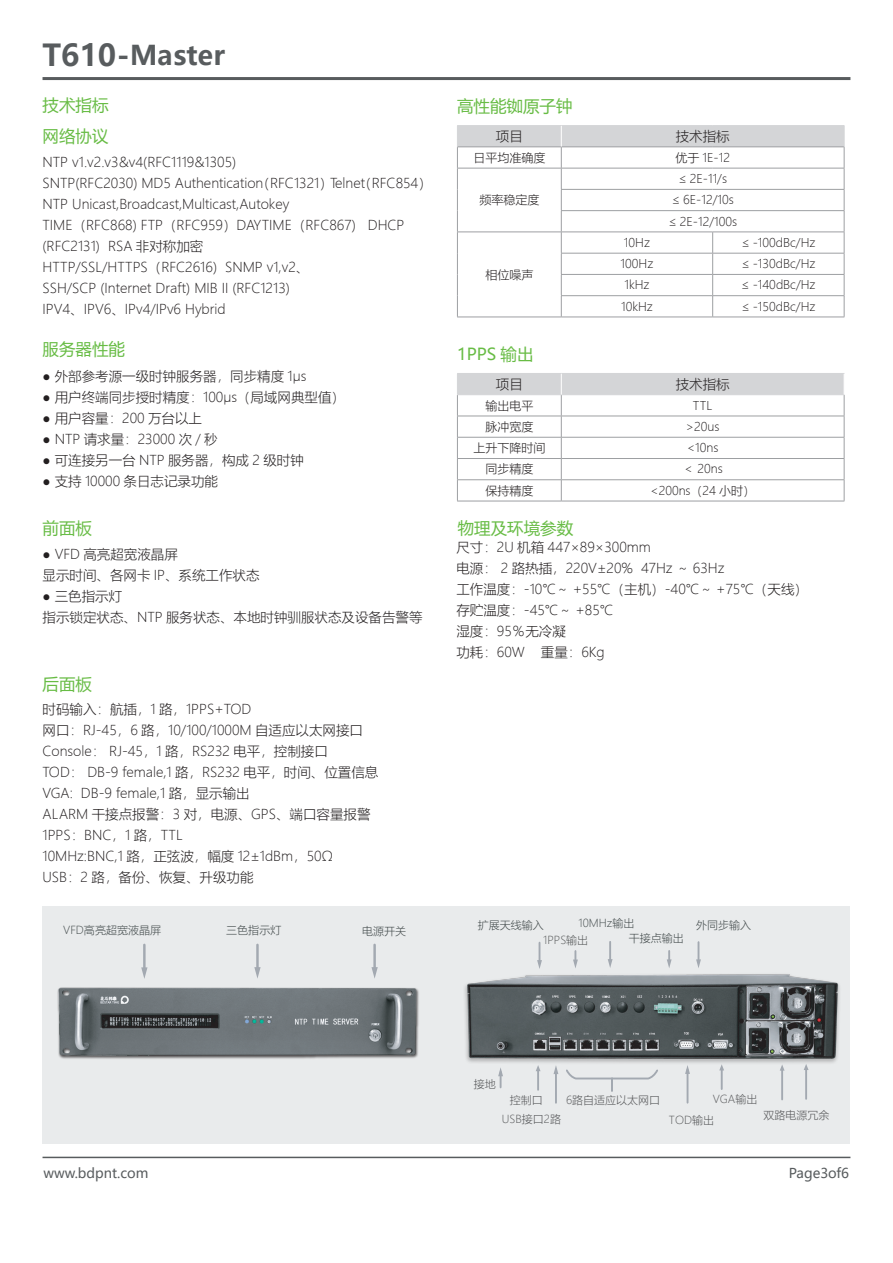
<style>
.page{position:relative;width:893px;height:1263px;background:#fff}
.page>*{position:absolute;margin:0;border:0;box-sizing:border-box;transform-origin:0 0}
.t1{font:700 27px "Microsoft Ya Hei";color:#585c5e}
.t2{font:16.5px "Microsoft Ya Hei";color:#68bc45}
.t3{font:300 13.5px/21px "Microsoft Ya Hei";color:#231f20}
.t4{font:13.5px "Microsoft Ya Hei";color:#585c5e}
.t5{font:300 12px "Microsoft Ya Hei";color:#231f20}
.t6{font:300 10.95px/16.8px "Microsoft Ya Hei";color:#434b4c}
.t7{font:300 10.95px "Microsoft Ya Hei";color:#57585a}
.s1{font-size:30px}
.s2{color:#57595a}
</style>
<div class="page">
<div style="left:43px;top:907px;width:807px;height:237px;background:#e9ebec"></div>
<hr style="left:43px;top:77px;width:807px;height:3px;background:#585c5e">
<hr style="left:457px;top:317px;width:104px;height:1px;background:#9d9fa2">
<hr style="left:561px;top:317px;width:152px;height:1px;background:#9d9fa2">
<hr style="left:713px;top:317px;width:131px;height:1px;background:#9d9fa2">
<hr style="left:457px;top:125px;width:104px;height:1px;background:#d4d5d7">
<hr style="left:561px;top:125px;width:152px;height:1px;background:#d4d5d7">
<hr style="left:713px;top:125px;width:131px;height:1px;background:#d4d5d7">
<svg style="left:457px;top:126px;width:388px;height:191px"></svg>
<hr style="left:43px;top:1157px;width:807px;height:1px;background:#585c5e">
<img style="left:57px;top:987px;width:362px;height:72px">
<hr style="left:143px;top:945px;width:3px;height:23px;background:#a3a9b1">
<svg style="left:141px;top:967px;width:6px;height:12px"></svg>
<hr style="left:256px;top:945px;width:3px;height:23px;background:#a3a9b1">
<svg style="left:254px;top:967px;width:7px;height:11px"></svg>
<hr style="left:373px;top:945px;width:3px;height:23px;background:#a3a9b1">
<svg style="left:371px;top:967px;width:7px;height:11px"></svg>
<hr style="left:457px;top:501px;width:104px;height:1px;background:#9d9fa2">
<hr style="left:561px;top:501px;width:283px;height:1px;background:#9d9fa2">
<svg style="left:457px;top:373px;width:388px;height:128px"></svg>
<svg style="left:536px;top:1068px;width:5px;height:22px"></svg>
<hr style="left:781px;top:1070px;width:2px;height:29px;background:#a3a9b1">
<hr style="left:555px;top:1069px;width:2px;height:34px;background:#a3a9b1">
<svg style="left:553px;top:1068px;width:5px;height:6px"></svg>
<svg style="left:566px;top:1069px;width:92px;height:23px"></svg>
<svg style="left:719px;top:1068px;width:5px;height:21px"></svg>
<svg style="left:537px;top:943px;width:5px;height:26px"></svg>
<svg style="left:573px;top:951px;width:5px;height:17px"></svg>
<svg style="left:608px;top:942px;width:5px;height:26px"></svg>
<svg style="left:667px;top:951px;width:5px;height:17px"></svg>
<svg style="left:696px;top:942px;width:5px;height:26px"></svg>
<svg style="left:498px;top:1068px;width:5px;height:19px"></svg>
<hr style="left:687px;top:1069px;width:1px;height:34px;background:#a3a9b1">
<svg style="left:685px;top:1068px;width:5px;height:6px"></svg>
<img style="left:464px;top:974px;width:376px;height:94px">
<hr style="left:805px;top:1069px;width:2px;height:30px;background:#a3a9b1">
<svg style="left:804px;top:1064px;width:4px;height:6px"></svg>
<p class="t1" style="left:43px;top:37px;width:184px"><span class="s1">T610-</span>Master</p>
<p class="t2" style="left:43px;top:94px;width:67px">技术指标</p>
<p class="t2" style="left:43px;top:124px;width:67px">网络协议</p>
<p class="t3" style="left:43px;top:151px;width:195px">NTP v1.v2.v3&amp;v4(RFC1119&amp;1305)</p>
<p class="t3" style="left:43px;top:172px;width:391px">SNTP(RFC2030) MD5 Authentication（RFC1321）Telnet（RFC854）</p>
<p class="t3" style="left:43px;top:193px;width:248px">NTP Unicast,Broadcast,Multicast,Autokey</p>
<p class="t3" style="left:43px;top:214px;width:363px">TIME（RFC868) FTP（RFC959）DAYTIME（RFC867) DHCP (RFC2131) RSA 非对称加密</p>
<p class="t3" style="left:43px;top:256px;width:268px">HTTP/SSL/HTTPS（RFC2616) SNMP v1,v2、</p>
<p class="t3" style="left:43px;top:277px;width:249px">SSH/SCP (Internet Draft) MIB II (RFC1213)</p>
<p class="t3" style="left:43px;top:298px;width:185px">IPV4、IPV6、IPv4/IPv6 Hybrid</p>
<p class="t2" style="left:43px;top:338px;width:84px">服务器性能</p>
<p class="t3" style="left:43px;top:366px;width:265px">● 外部参考源一级时钟服务器，同步精度 1µs</p>
<p class="t3" style="left:43px;top:387px;width:304px">● 用户终端同步授时精度：100µs（局域网典型值）</p>
<p class="t3" style="left:43px;top:408px;width:161px">● 用户容量：200 万台以上</p>
<p class="t3" style="left:43px;top:429px;width:177px">● NTP 请求量：23000 次 / 秒</p>
<p class="t3" style="left:43px;top:450px;width:263px">● 可连接另一台 NTP 服务器，构成 2 级时钟</p>
<p class="t3" style="left:43px;top:471px;width:177px">● 支持 10000 条日志记录功能</p>
<p class="t2" style="left:43px;top:517px;width:51px">前面板</p>
<p class="t3" style="left:43px;top:543px;width:137px">● VFD 高亮超宽液晶屏</p>
<p class="t3" style="left:43px;top:564px;width:219px">显示时间、各网卡 IP、系统工作状态</p>
<p class="t3" style="left:43px;top:585px;width:81px">● 三色指示灯</p>
<p class="t3" style="left:43px;top:606px;width:382px">指示锁定状态、NTP 服务状态、本地时钟驯服状态及设备告警等</p>
<p class="t2" style="left:43px;top:673px;width:51px">后面板</p>
<p class="t3" style="left:43px;top:698px;width:210px">时码输入：航插，1 路，1PPS+TOD</p>
<p class="t3" style="left:43px;top:719px;width:322px">网口：RJ-45，6 路，10/100/1000M 自适应以太网接口</p>
<p class="t3" style="left:43px;top:740px;width:287px">Console： RJ-45，1 路，RS232 电平，控制接口</p>
<p class="t3" style="left:43px;top:761px;width:337px">TOD： DB-9 female,1 路，RS232 电平，时间、位置信息</p>
<p class="t3" style="left:43px;top:782px;width:209px">VGA: DB-9 female,1 路，显示输出</p>
<p class="t3" style="left:43px;top:803px;width:330px">ALARM 干接点报警：3 对，电源、GPS、端口容量报警</p>
<p class="t3" style="left:43px;top:824px;width:142px">1PPS：BNC，1 路，TTL</p>
<p class="t3" style="left:43px;top:845px;width:292px">10MHz:BNC,1 路，正弦波，幅度 12±1dBm，50Ω</p>
<p class="t3" style="left:43px;top:866px;width:213px">USB：2 路，备份、恢复、升级功能</p>
<p class="t6" style="left:63px;top:922px;width:100px">VFD高亮超宽液晶屏</p>
<p class="t6" style="left:226px;top:922px;width:57px">三色指示灯</p>
<p class="t6" style="left:362px;top:922px;width:46px">电源开关</p>
<p class="t2" style="left:457px;top:95px;width:117px">高性能铷原子钟</p>
<p class="t3" style="left:496px;top:125px;width:28px">项目</p>
<p class="t3" style="left:676px;top:125px;width:55px">技术指标</p>
<p class="t5" style="left:473px;top:149px;width:73px">日平均准确度</p>
<p class="t5" style="left:675px;top:149px;width:56px">优于 1E-12</p>
<p class="t5" style="left:479px;top:192px;width:61px">频率稳定度</p>
<p class="t5" style="left:678px;top:171px;width:50px">≤ 2E-11/s</p>
<p class="t5" style="left:672px;top:192px;width:64px">≤ 6E-12/10s</p>
<p class="t5" style="left:668px;top:213px;width:70px">≤ 2E-12/100s</p>
<p class="t5" style="left:485px;top:266px;width:49px">相位噪声</p>
<p class="t5" style="left:624px;top:234px;width:28px">10Hz</p>
<p class="t5" style="left:741px;top:234px;width:76px">≤ -100dBc/Hz</p>
<p class="t5" style="left:621px;top:256px;width:34px">100Hz</p>
<p class="t5" style="left:741px;top:256px;width:76px">≤ -130dBc/Hz</p>
<p class="t5" style="left:624px;top:277px;width:27px">1kHz</p>
<p class="t5" style="left:741px;top:277px;width:76px">≤ -140dBc/Hz</p>
<p class="t5" style="left:621px;top:298px;width:33px">10kHz</p>
<p class="t5" style="left:741px;top:298px;width:76px">≤ -150dBc/Hz</p>
<p class="t2" style="left:457px;top:343px;width:78px">1PPS 输出</p>
<p class="t3" style="left:496px;top:373px;width:28px">项目</p>
<p class="t3" style="left:676px;top:373px;width:55px">技术指标</p>
<p class="t5" style="left:485px;top:397px;width:49px">输出电平</p>
<p class="t5" style="left:693px;top:397px;width:21px">TTL</p>
<p class="t5" style="left:485px;top:419px;width:49px">脉冲宽度</p>
<p class="t5" style="left:686px;top:419px;width:35px">&gt;20us</p>
<p class="t5" style="left:473px;top:440px;width:73px">上升下降时间</p>
<p class="t5" style="left:687px;top:440px;width:33px">&lt;10ns</p>
<p class="t5" style="left:485px;top:461px;width:49px">同步精度</p>
<p class="t5" style="left:683px;top:461px;width:42px">＜ 20ns</p>
<p class="t5" style="left:485px;top:482px;width:49px">保持精度</p>
<p class="t5" style="left:650px;top:482px;width:106px">&lt;200ns（24 小时）</p>
<p class="t2" style="left:458px;top:517px;width:117px">物理及环境参数</p>
<p class="t3" style="left:456px;top:537px;width:196px">尺寸：2U 机箱 447×89×300mm</p>
<p class="t3" style="left:456px;top:558px;width:270px">电源： 2 路热插，220V±20% 47Hz ～ 63Hz</p>
<p class="t3" style="left:456px;top:579px;width:353px">工作温度：-10℃～ +55℃（主机）-40℃～ +75℃（天线）</p>
<p class="t3" style="left:456px;top:600px;width:158px">存贮温度：-45℃～ +85℃</p>
<p class="t3" style="left:456px;top:621px;width:111px">湿度：95％无冷凝</p>
<p class="t3" style="left:456px;top:642px;width:150px">功耗：60W 重量：6Kg</p>
<p class="t6" style="left:543px;top:915px;width:93px;text-indent:35px">10MHz输出<br><span class="s2">1PPS输出</span></p>
<p class="t6" style="left:478px;top:916px;width:68px">扩展天线输入</p>
<p class="t6" style="left:629px;top:929px;width:57px">干接点输出</p>
<p class="t6" style="left:696px;top:917px;width:57px">外同步输入</p>
<p class="t4" style="left:43px;top:1164px;width:107px">www.bdpnt.com</p>
<p class="t7" style="left:474px;top:1077px;width:24px">接地</p>
<p class="t7" style="left:510px;top:1093px;width:35px">控制口</p>
<p class="t7" style="left:566px;top:1092px;width:96px">6路自适应以太网口</p>
<p class="t7" style="left:502px;top:1112px;width:61px">USB接口2路</p>
<p class="t7" style="left:713px;top:1092px;width:46px">VGA输出</p>
<p class="t7" style="left:669px;top:1113px;width:47px">TOD输出</p>
<p class="t7" style="left:763px;top:1108px;width:68px">双路电源冗余</p>
<p class="t4" style="left:789px;top:1164px;width:62px">Page3of6</p>
</div>
